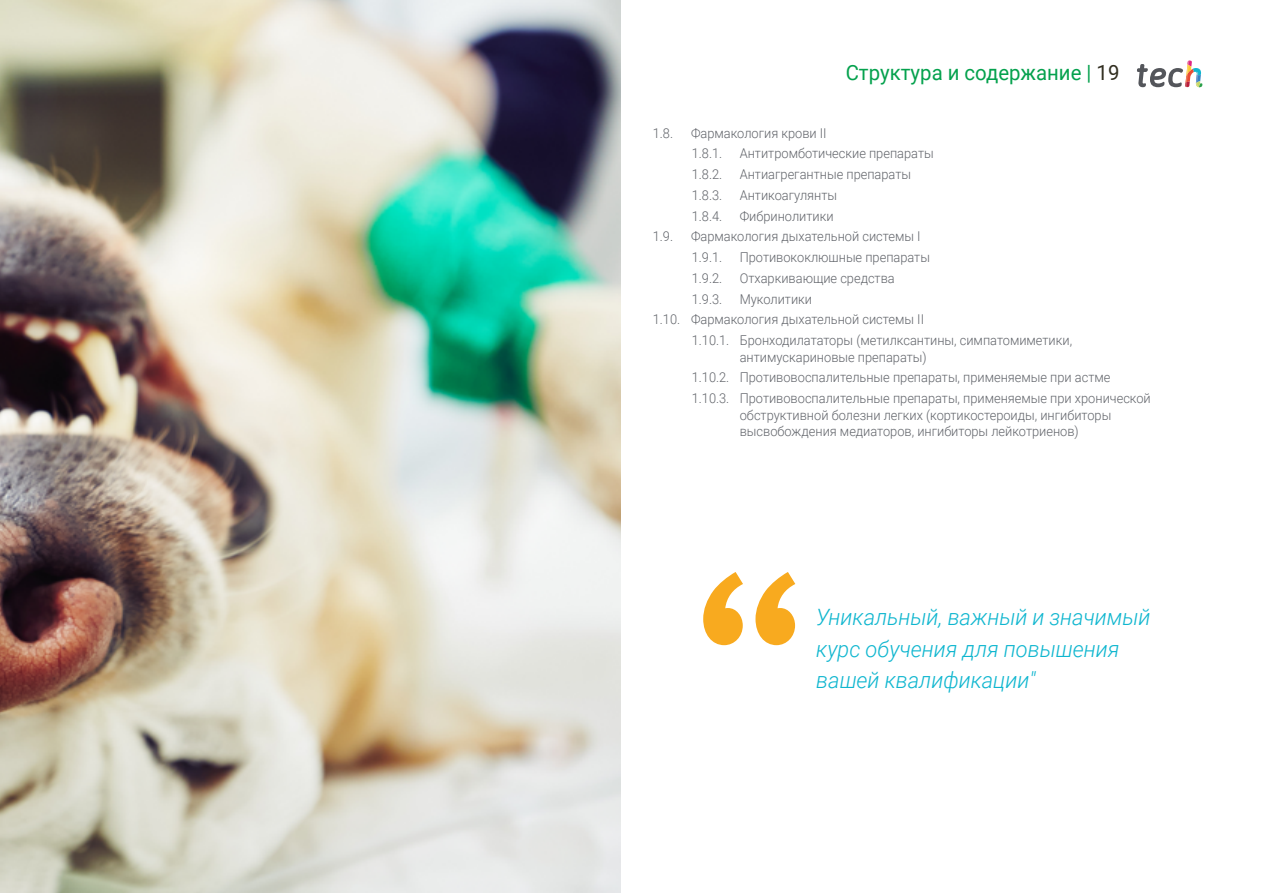
<style>
.page{position:relative;width:1263px;height:893px;background:#fff}
.page>*{position:absolute;margin:0;border:0;box-sizing:border-box;transform-origin:0 0}
.t1{font:italic 300 22.5px/31.5px "Roboto";color:#0fb6cf}
.t2{font:21px "Roboto";color:#04a14d}
.t3{font:300 13.5px/20.7px "Roboto";color:#61646a;scale:.95 1}
.s1{color:#312e20}
</style>
<div class="page">
<svg style="left:703px;top:572px;width:92px;height:73px"></svg>
<img style="left:0;top:0;width:621px;height:893px">
<svg style="left:1137px;top:61px;width:65px;height:27px"></svg>
<h2 class="t2" style="left:846px;top:57px;width:275px">Структура и содержание | <span class="s1">19</span></h2>
<p class="t3" style="left:653px;top:122px;width:23px">1.8.</p>
<p class="t3" style="left:691px;top:122px;width:144px">Фармакология крови II<br>1.8.1.</p>
<p class="t3" style="left:740px;top:143px;width:206px">Антитромботические препараты</p>
<p class="t3" style="left:692px;top:164px;width:34px">1.8.2.</p>
<p class="t3" style="left:740px;top:164px;width:182px">Антиагрегантные препараты</p>
<p class="t3" style="left:692px;top:184px;width:34px">1.8.3.</p>
<p class="t3" style="left:740px;top:184px;width:104px">Антикоагулянты</p>
<p class="t3" style="left:692px;top:205px;width:34px">1.8.4.</p>
<p class="t3" style="left:740px;top:205px;width:100px">Фибринолитики</p>
<p class="t3" style="left:653px;top:226px;width:23px">1.9.</p>
<p class="t3" style="left:691px;top:226px;width:243px">Фармакология дыхательной системы I<br>1.9.1.</p>
<p class="t3" style="left:740px;top:247px;width:202px">Противококлюшные препараты</p>
<p class="t3" style="left:692px;top:267px;width:34px">1.9.2.</p>
<p class="t3" style="left:740px;top:267px;width:165px">Отхаркивающие средства</p>
<p class="t3" style="left:692px;top:288px;width:34px">1.9.3.</p>
<p class="t3" style="left:740px;top:288px;width:78px">Муколитики</p>
<p class="t3" style="left:653px;top:309px;width:287px">1.10. Фармакология дыхательной системы II</p>
<p class="t3" style="left:692px;top:330px;width:402px">1.10.1. Бронходилататоры (метилксантины, симпатомиметики,</p>
<p class="t3" style="left:692px;top:346px;width:485px;text-indent:48px">антимускариновые препараты)<br>1.10.2. Противовоспалительные препараты, применяемые при астме<br>1.10.3. Противовоспалительные препараты, применяемые при хронической</p>
<p class="t3" style="left:740px;top:406px;width:393px;line-height:16.5px">обструктивной болезни легких (кортикостероиды, ингибиторы высвобождения медиаторов, ингибиторы лейкотриенов)</p>
<h1 class="t1" style="left:816px;top:601px;width:336px">Уникальный, важный и значимый курс обучения для повышения вашей квалификации"</h1>
</div>
